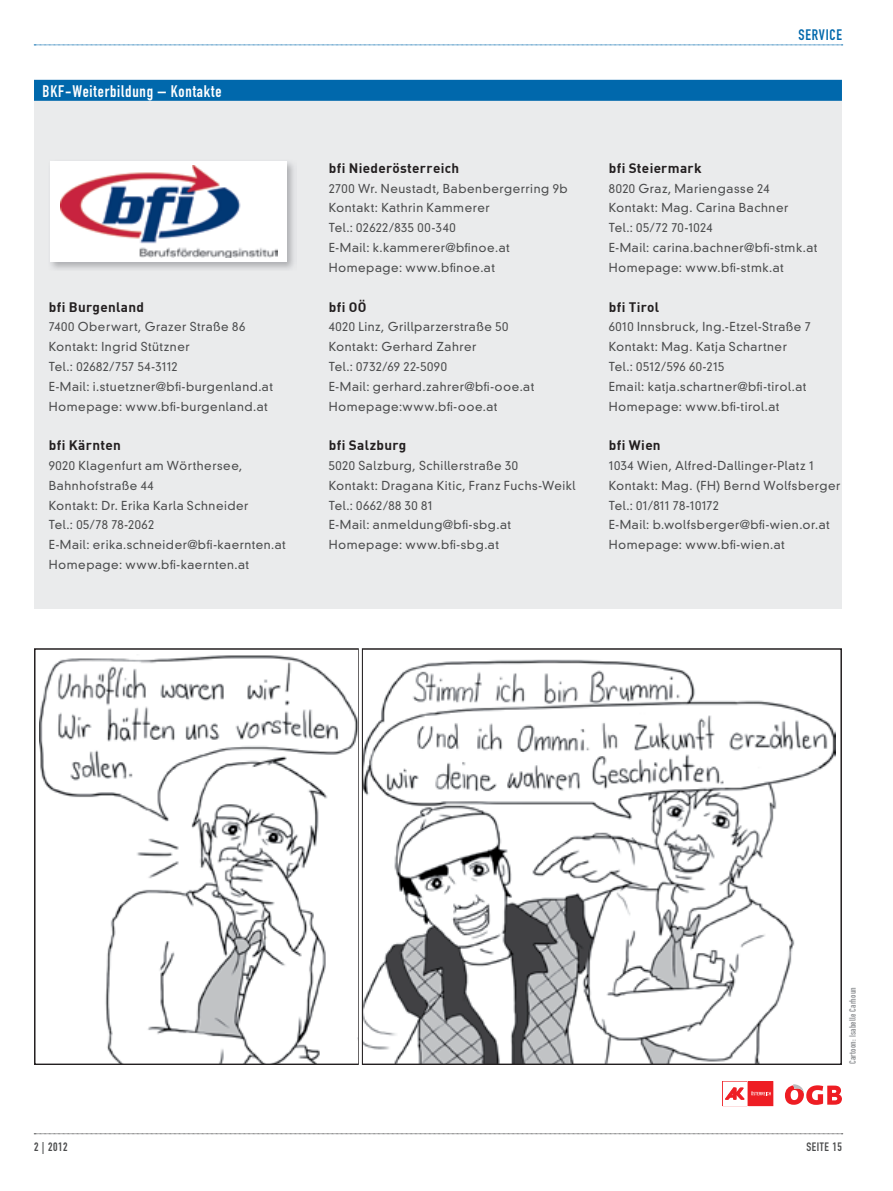
<style>
.page{position:relative;width:893px;height:1191px;background:#fff}
.page>*{position:absolute;margin:0;border:0;box-sizing:border-box;transform-origin:0 0}
.t1{font:16.5px "DIN Engschrift Std";letter-spacing:.05em;color:#fff}
.t2{font:15px "DIN Engschrift Std";letter-spacing:.05em;color:#0068ac}
.t3{font:700 13.5px "DIN";letter-spacing:.025em;color:#231f20}
.t4{font:300 12px/19.8px "DIN Neuzeit Grotesk Std";letter-spacing:.045em;color:#4b4c4d}
.t5{font:12px "DIN Engschrift Std";letter-spacing:.05em;color:#4b4c4d}
.t6{font:9px "DIN Engschrift";letter-spacing:.025em;color:#939598}
</style>
<div class="page">
<svg style="left:34px;top:1133px;width:809px;height:1px"></svg>
<svg style="left:34px;top:45px;width:809px;height:1px"></svg>
<img style="left:39px;top:655px;width:796px;height:406px">
<div style="left:34px;top:648px;width:326px;height:416px;border:2px solid #231f20"></div>
<div style="left:361px;top:648px;width:481px;height:416px;border:2px solid #231f20"></div>
<svg style="left:359px;top:648px;width:3px;height:416px"></svg>
<svg style="left:785px;top:1084px;width:57px;height:20px"></svg>
<div style="left:749px;top:1081px;width:24px;height:24px;background:#ee1d23"></div>
<svg style="left:725px;top:1087px;width:20px;height:13px"></svg>
<svg style="left:751px;top:1091px;width:20px;height:4px"></svg>
<div style="left:34px;top:81px;width:808px;height:527px;background:#eaebec"></div>
<div style="left:34px;top:80px;width:808px;height:21px;background:#0068ac"></div>
<img style="left:50px;top:161px;width:244px;height:108px">
<div style="left:51px;top:162px;width:236px;height:100px;background:#fff"></div>
<img style="left:60px;top:166px;width:218px;height:92px">
<h1 class="t1" style="left:43px;top:81px;width:180px">Bkf-Weiterbildung – kontakte</h1>
<p class="t3" style="left:49px;top:298px;width:97px">bfi Burgenland</p>
<p class="t4" style="left:49px;top:317px;width:226px">7400 Oberwart, Grazer Straße 86<br>Kontakt: Ingrid Stützner<br>Tel.: 02682/757 54-3112<br>E-Mail: i.stuetzner@bfi-burgenland.at<br>Homepage: www.bfi-burgenland.at</p>
<p class="t3" style="left:49px;top:436px;width:74px">bfi Kärnten</p>
<p class="t4" style="left:49px;top:456px;width:238px">9020 Klagenfurt am Wörthersee,<br>Bahnhofstraße 44<br>Kontakt: Dr. Erika Karla Schneider<br>Tel.: 05/78 78-2062<br>E-Mail: erika.schneider@bfi-kaernten.at<br>Homepage: www.bfi-kaernten.at</p>
<p class="t2" style="left:799px;top:26px;width:45px">SErvIcE</p>
<p class="t3" style="left:329px;top:159px;width:132px">bfi Niederösterreich</p>
<p class="t4" style="left:329px;top:178px;width:240px">2700 Wr. Neustadt, Babenbergerring 9b<br>Kontakt: Kathrin Kammerer<br>Tel.: 02622/835 00-340<br>E-Mail: k.kammerer@bfinoe.at<br>Homepage: www.bfinoe.at</p>
<p class="t3" style="left:329px;top:298px;width:39px">bfi OÖ</p>
<p class="t4" style="left:329px;top:317px;width:207px">4020 Linz, Grillparzerstraße 50<br>Kontakt: Gerhard Zahrer<br>Tel.: 0732/69 22-5090<br>E-Mail: gerhard.zahrer@bfi-ooe.at<br>Homepage:www.bfi-ooe.at</p>
<p class="t3" style="left:329px;top:436px;width:79px">bfi Salzburg</p>
<p class="t4" style="left:329px;top:456px;width:248px">5020 Salzburg, Schillerstraße 30<br>Kontakt: Dragana Kitic, Franz Fuchs-Weikl<br>Tel.: 0662/88 30 81<br>E-Mail: anmeldung@bfi-sbg.at<br>Homepage: www.bfi-sbg.at</p>
<p class="t3" style="left:609px;top:159px;width:94px">bfi Steiermark</p>
<p class="t4" style="left:609px;top:178px;width:210px">8020 Graz, Mariengasse 24<br>Kontakt: Mag. Carina Bachner<br>Tel.: 05/72 70-1024<br>E-Mail: carina.bachner@bfi-stmk.at<br>Homepage: www.bfi-stmk.at</p>
<p class="t3" style="left:609px;top:298px;width:52px">bfi Tirol</p>
<p class="t4" style="left:609px;top:317px;width:204px">6010 Innsbruck, Ing.-Etzel-Straße 7<br>Kontakt: Mag. Katja Schartner<br>Tel.: 0512/596 60-215<br>Email: katja.schartner@bfi-tirol.at<br>Homepage: www.bfi-tirol.at</p>
<p class="t3" style="left:609px;top:436px;width:53px">bfi Wien</p>
<p class="t4" style="left:609px;top:456px;width:233px">1034 Wien, Alfred-Dallinger-Platz 1<br>Kontakt: Mag. (FH) Bernd Wolfsberger Tel.: 01/811 78-10172<br>E-Mail: b.wolfsberger@bfi-wien.or.at Homepage: www.bfi-wien.at</p>
<p class="t6" style="left:847px;top:1064px;width:79px;rotate:-90deg">Cartoon: Isabelle Carhoun</p>
<p class="t5" style="left:34px;top:1139px;width:35px">2 | 2012</p>
<p class="t5" style="left:806px;top:1139px;width:37px">SEITE 15</p>
</div>
